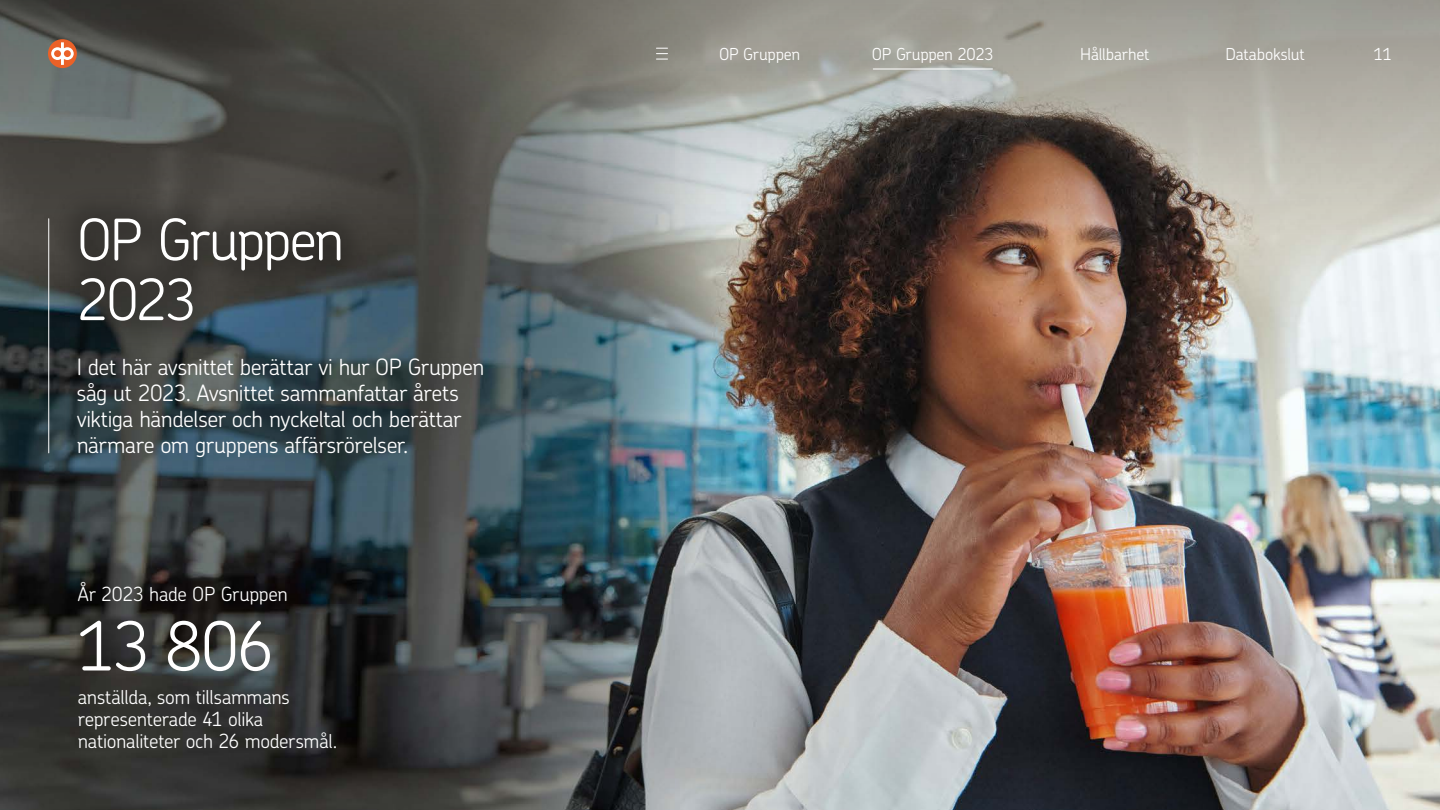
<style>
.page{position:relative;width:1440px;height:810px;background:#fff}
.page>*{position:absolute;margin:0;border:0;box-sizing:border-box;transform-origin:0 0}
.OP_key_figures_90pt{font:300 67.5px "OP Chevin Pro";color:#fff}
.OP_Header_Mid-covers{font:300 57px/60px "OP Chevin Pro";letter-spacing:-.045em;color:#fff}
.OP_quote_mid_covers{font:300 22.5px/26.2px "OP Chevin Pro";letter-spacing:-.02em;color:#fff}
.OP_midcover_26pt{font:300 19.5px/21.8px "OP Chevin Pro";letter-spacing:-.015em;color:#fff}
.t1{font:300 16.5px "OP Chevin Pro";letter-spacing:-.015em;color:#fff}
</style>
<div class="page">
<img style="left:0;top:272px;width:1440px;height:538px">
<svg style="left:0;top:0;width:1440px;height:272px;background:#7d7973"></svg>
<div style="left:24px;top:202px;width:50px;height:268px;background:#000;opacity:.3"></div>
<div style="left:48px;top:186px;width:325px;height:166px;background:#000;opacity:.27"></div>
<div style="left:47px;top:326px;width:465px;height:161px;background:#000;opacity:.56"></div>
<svg style="left:656px;top:48px;width:12px;height:12px"></svg>
<svg style="left:48px;top:39px;width:29px;height:29px"></svg>
<svg style="left:51px;top:42px;width:23px;height:23px"></svg>
<hr style="left:873px;top:69px;width:119px;height:1px;background:#fff">
<h1 class="OP_Header_Mid-covers" style="left:77px;top:208px;width:269px">OP Gruppen<br>2023</h1>
<p class="OP_quote_mid_covers" style="left:77px;top:353px;width:409px">I det här avsnittet berättar vi hur OP Gruppen såg ut 2023. Avsnittet sammanfattar årets viktiga händelser och nyckeltal och berättar närmare om gruppens affärsrörelser.</p>
<p class="OP_midcover_26pt" style="left:78px;top:582px;width:212px">År 2023 hade OP Gruppen</p>
<p class="OP_key_figures_90pt" style="left:78px;top:601px;width:198px">13 806</p>
<p class="OP_midcover_26pt" style="left:78px;top:686px;width:261px">anställda, som tillsammans representerade 41 olika nationaliteter och 26 modersmål.</p>
<p class="t1" style="left:719px;top:43px;width:83px">OP Gruppen</p>
<p class="t1" style="left:872px;top:43px;width:123px">OP Gruppen 2023</p>
<p class="t1" style="left:1080px;top:43px;width:71px">Hållbarhet</p>
<p class="t1" style="left:1225px;top:43px;width:81px">Databokslut</p>
<p class="t1" style="left:1374px;top:43px;width:20px">11</p>
</div>
